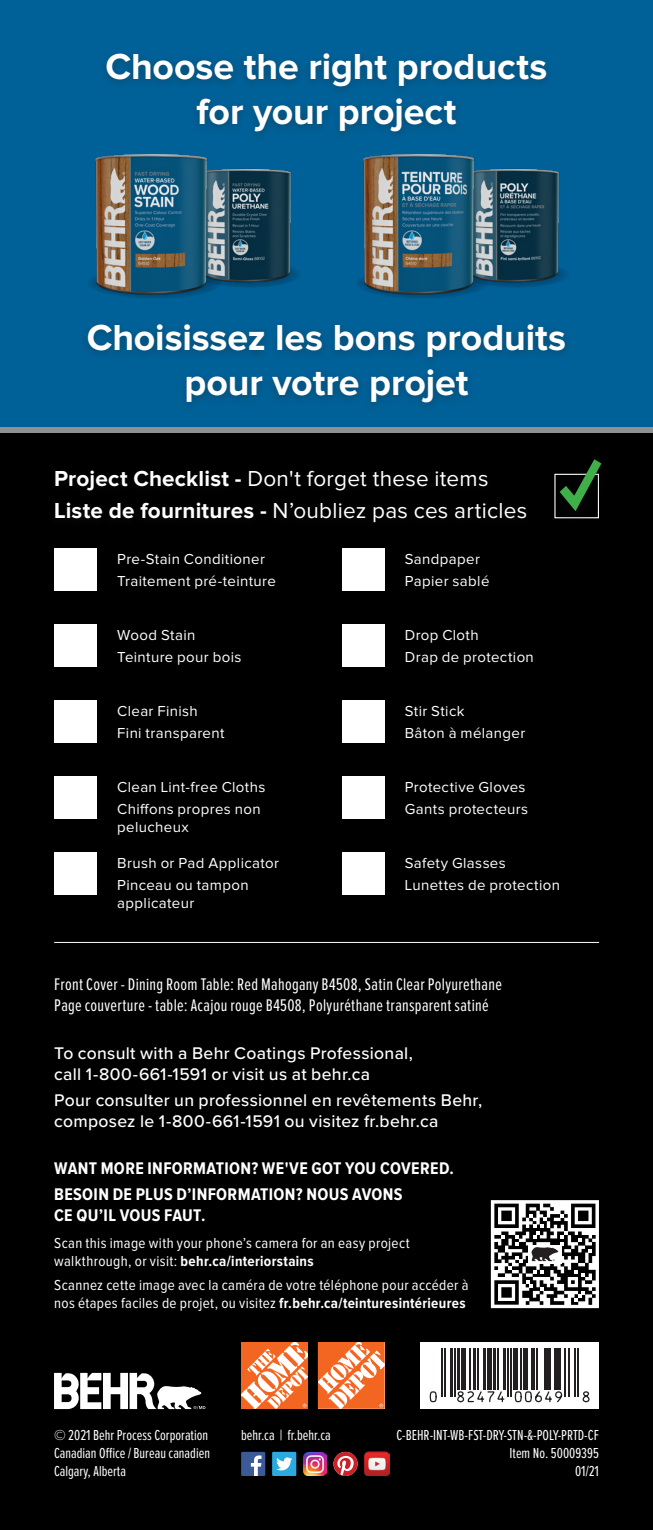
<style>
.page{position:relative;width:653px;height:1530px;background:#fff}
.page>*{position:absolute;margin:0;border:0;box-sizing:border-box;transform-origin:0 0}
.t1{font:900 78.5px "Proxima Nova";color:#40ae49}
.t2{font:700 37.5px/45px "Proxima Nova";letter-spacing:-.005em;color:#fff;text-align:center}
.t3{font:22.5px "Proxima Nova";letter-spacing:.01em;color:#fff}
.t4{font:500 17.5px/21px "Proxima Nova";letter-spacing:.02em;color:#fff}
.t5{font:17.5px "Proxima Nova Ex Cn";letter-spacing:.02em;color:#fff}
.Antiqua_Name{font:700 17.5px/21px "Proxima Nova Cond";letter-spacing:.02em;color:#fff}
.t6{font:15px/18px "Proxima Nova";letter-spacing:.025em;color:#fff}
.Quart_right_side_bul{font:15px/18px "Proxima Nova Cond";letter-spacing:.025em;color:#fff}
.t7{font:15px/18px "Proxima Nova Ex Cn";color:#fff;text-align:justify}
.s1{font-weight:700}
</style>
<div class="page">
<div style="left:0;top:0;width:652px;height:430px;background:#006198"></div>
<div style="left:0;top:430px;width:652px;height:1100px;background:#000001"></div>
<div style="left:54px;top:624px;width:43px;height:43px;background:#fff"></div>
<div style="left:341px;top:624px;width:43px;height:43px;background:#fff"></div>
<div style="left:54px;top:548px;width:43px;height:43px;background:#fff"></div>
<div style="left:341px;top:548px;width:43px;height:43px;background:#fff"></div>
<div style="left:54px;top:776px;width:43px;height:43px;background:#fff"></div>
<div style="left:341px;top:776px;width:43px;height:43px;background:#fff"></div>
<div style="left:54px;top:700px;width:43px;height:43px;background:#fff"></div>
<div style="left:341px;top:700px;width:43px;height:43px;background:#fff"></div>
<div style="left:341px;top:852px;width:43px;height:43px;background:#fff"></div>
<div style="left:54px;top:852px;width:43px;height:43px;background:#fff"></div>
<div style="left:0;top:428px;width:652px;height:5px;background:#8e9091"></div>
<svg style="left:54px;top:1373px;width:151px;height:36px"></svg>
<svg style="left:195px;top:261px;width:107px;height:27px"></svg>
<div style="left:87px;top:267px;width:135px;height:32px;background:#00588a;border-radius:50%"></div>
<svg style="left:463px;top:261px;width:106px;height:27px"></svg>
<div style="left:355px;top:267px;width:134px;height:32px;background:#005789;border-radius:50%"></div>
<div style="left:98px;top:49px;width:457px;height:93px;background:#231f20;opacity:.35"></div>
<div style="left:79px;top:319px;width:494px;height:94px;background:#231f20;opacity:.35"></div>
<hr style="left:54px;top:942px;width:545px;height:1px;background:#fff">
<svg style="left:318px;top:1342px;width:66px;height:67px;background:#f69463"></svg>
<svg style="left:241px;top:1342px;width:67px;height:67px;background:#f79d71"></svg>
<div style="left:420px;top:1342px;width:178px;height:67px;background:#fff"></div>
<hr style="left:441px;top:1349px;width:2px;height:48px;background:#231f20">
<hr style="left:444px;top:1349px;width:1px;height:48px;background:#231f20">
<hr style="left:450px;top:1349px;width:3px;height:48px;background:#231f20">
<hr style="left:454px;top:1349px;width:2px;height:48px;background:#231f20">
<hr style="left:457px;top:1349px;width:3px;height:41px;background:#231f20">
<div style="left:461px;top:1349px;width:5px;height:41px;background:#231f20"></div>
<hr style="left:468px;top:1349px;width:2px;height:41px;background:#231f20">
<hr style="left:473px;top:1349px;width:3px;height:41px;background:#231f20">
<hr style="left:477px;top:1349px;width:2px;height:41px;background:#231f20">
<hr style="left:483px;top:1349px;width:3px;height:41px;background:#231f20">
<div style="left:487px;top:1349px;width:5px;height:41px;background:#231f20"></div>
<hr style="left:493px;top:1349px;width:3px;height:41px;background:#231f20">
<hr style="left:497px;top:1349px;width:2px;height:41px;background:#231f20">
<hr style="left:503px;top:1349px;width:3px;height:41px;background:#231f20">
<hr style="left:507px;top:1349px;width:2px;height:48px;background:#231f20">
<hr style="left:510px;top:1349px;width:2px;height:48px;background:#231f20">
<hr style="left:513px;top:1349px;width:4px;height:41px;background:#231f20">
<hr style="left:520px;top:1349px;width:2px;height:41px;background:#231f20">
<div style="left:523px;top:1349px;width:5px;height:41px;background:#231f20"></div>
<hr style="left:530px;top:1349px;width:2px;height:41px;background:#231f20">
<hr style="left:533px;top:1349px;width:2px;height:41px;background:#231f20">
<hr style="left:536px;top:1349px;width:2px;height:41px;background:#231f20">
<hr style="left:543px;top:1349px;width:2px;height:41px;background:#231f20">
<div style="left:546px;top:1349px;width:5px;height:41px;background:#231f20"></div>
<div style="left:553px;top:1349px;width:5px;height:41px;background:#231f20"></div>
<hr style="left:559px;top:1349px;width:2px;height:41px;background:#231f20">
<hr style="left:564px;top:1349px;width:1px;height:48px;background:#231f20">
<hr style="left:568px;top:1349px;width:1px;height:48px;background:#231f20">
<hr style="left:574px;top:1349px;width:1px;height:48px;background:#231f20">
<hr style="left:577px;top:1349px;width:1px;height:48px;background:#231f20">
<svg style="left:429px;top:1391px;width:8px;height:12px"></svg>
<svg style="left:457px;top:1391px;width:48px;height:12px"></svg>
<svg style="left:514px;top:1391px;width:48px;height:12px"></svg>
<svg style="left:582px;top:1392px;width:8px;height:11px"></svg>
<svg style="left:490px;top:1200px;width:108px;height:108px"></svg>
<img style="left:216px;top:168px;width:82px;height:117px">
<img style="left:87px;top:154px;width:129px;height:143px">
<img style="left:484px;top:168px;width:82px;height:117px">
<img style="left:355px;top:154px;width:129px;height:142px">
<div style="left:241px;top:1452px;width:24px;height:24px;background:#3d5a98"></div>
<svg style="left:251px;top:1455px;width:10px;height:21px"></svg>
<svg style="left:272px;top:1452px;width:24px;height:24px"></svg>
<svg style="left:333px;top:1452px;width:24px;height:24px"></svg>
<img style="left:364px;top:1452px;width:25px;height:24px">
<img style="left:303px;top:1452px;width:23px;height:24px">
<p class="t2" style="left:106px;top:45px;width:443px">Choose the right products for your project</p>
<p class="t2" style="left:87px;top:316px;width:480px">Choisissez les bons produits pour votre projet</p>
<p class="t3" style="left:54px;top:468px;width:436px"><span class="s1">Project Checklist -</span> Don't forget these items</p>
<p class="t3" style="left:54px;top:501px;width:474px"><span class="s1">Liste de fournitures -</span> N’oubliez pas ces articles</p>
<p class="t6" style="left:117px;top:551px;width:149px">Pre-Stain Conditioner</p>
<p class="t6" style="left:117px;top:573px;width:160px">Traitement pré-teinture</p>
<p class="t6" style="left:404px;top:551px;width:77px">Sandpaper</p>
<p class="t6" style="left:404px;top:573px;width:86px">Papier sablé</p>
<p class="t6" style="left:117px;top:627px;width:80px">Wood Stain</p>
<p class="t6" style="left:117px;top:649px;width:126px">Teinture pour bois</p>
<p class="t6" style="left:404px;top:627px;width:75px">Drop Cloth</p>
<p class="t6" style="left:404px;top:649px;width:131px">Drap de protection</p>
<p class="t6" style="left:117px;top:702px;width:82px">Clear Finish</p>
<p class="t6" style="left:117px;top:725px;width:109px">Fini transparent</p>
<p class="t6" style="left:404px;top:702px;width:61px">Stir Stick</p>
<p class="t6" style="left:404px;top:725px;width:122px">Bâton à mélanger</p>
<p class="t6" style="left:117px;top:778px;width:150px">Clean Lint-free Cloths</p>
<p class="t6" style="left:117px;top:801px;width:145px">Chiffons propres non pelucheux</p>
<p class="t6" style="left:404px;top:778px;width:122px">Protective Gloves</p>
<p class="t6" style="left:404px;top:801px;width:125px">Gants protecteurs</p>
<p class="t1" style="left:559px;top:456px;width:43px">✓</p>
<p class="t6" style="left:117px;top:854px;width:163px">Brush or Pad Applicator</p>
<p class="t6" style="left:117px;top:877px;width:133px">Pinceau ou tampon applicateur</p>
<p class="t6" style="left:404px;top:854px;width:102px">Safety Glasses</p>
<p class="t6" style="left:404px;top:877px;width:157px">Lunettes de protection</p>
<p class="t5" style="left:54px;top:977px;width:449px">Front Cover - Dining Room Table: Red Mahogany B4508, Satin Clear Polyurethane</p>
<p class="t5" style="left:54px;top:998px;width:436px">Page couverture - table: Acajou rouge B4508, Polyuréthane transparent satiné</p>
<p class="t4" style="left:54px;top:1042px;width:360px">To consult with a Behr Coatings Professional, call 1-800-661-1591 or visit us at behr.ca</p>
<p class="t4" style="left:54px;top:1089px;width:429px">Pour consulter un professionnel en revêtements Behr, composez le 1-800-661-1591 ou visitez fr.behr.ca</p>
<p class="Antiqua_Name" style="left:54px;top:1159px;width:401px">WANT MORE INFORMATION? WE'VE GOT YOU COVERED.</p>
<p class="Antiqua_Name" style="left:54px;top:1184px;width:350px">BESOIN DE PLUS D’INFORMATION? NOUS AVONS<br>CE QU’IL VOUS FAUT.</p>
<p class="Quart_right_side_bul" style="left:54px;top:1235px;width:357px">Scan this image with your phone’s camera for an easy project walkthrough, or visit: <span class="s1">behr.ca/interiorstains</span></p>
<p class="Quart_right_side_bul" style="left:54px;top:1277px;width:415px">Scannez cette image avec la caméra de votre téléphone pour accéder à nos étapes faciles de projet, ou visitez <span class="s1">fr.behr.ca/teinturesintérieures</span></p>
<p class="t7" style="left:241px;top:1426px;width:91px">behr.ca | fr.behr.ca</p>
<p class="t7" style="left:54px;top:1427px;width:157px">© 2021 Behr Process Corporation Canadian Office / Bureau canadien Calgary, Alberta</p>
<p class="t7" style="left:396px;top:1427px;width:204px;text-align:right">C-BEHR-INT-WB-FST-DRY-STN-&amp;-POLY-PRTD-CF<br>Item No. 50009395<br>01/21</p>
</div>
